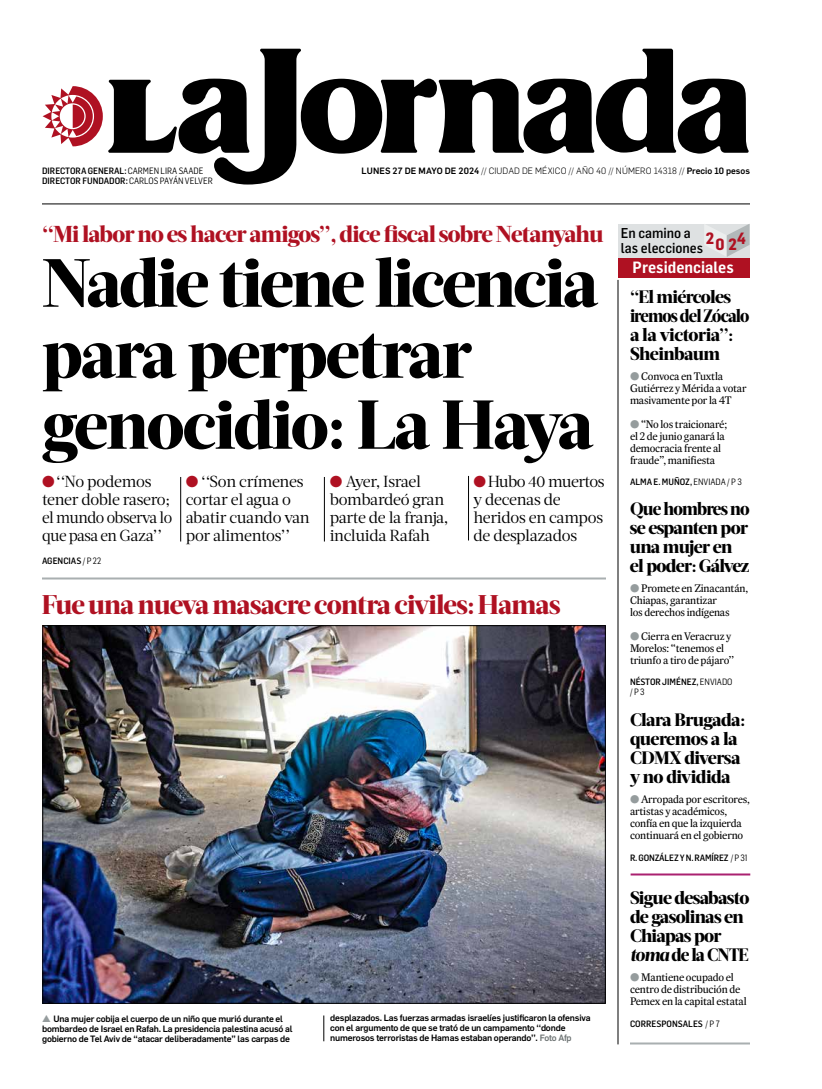
<style>
.page{position:relative;width:822px;height:1089px;background:#fff}
.page>*{position:absolute;margin:0;border:0;box-sizing:border-box;transform-origin:0 0}
.t1{font:800 68px/71px "Acta Headline";letter-spacing:-.04em;color:#000}
.t2{font:800 27px "Acta Headline";letter-spacing:-.03em;color:#af1122}
.t3{font:800 23px "Acta Headline";letter-spacing:-.035em;color:#af1122}
.t4{font:800 18px/19px "Acta Headline";letter-spacing:-.04em;color:#000}
.t5{font:800 18px/19px "Acta Headline";letter-spacing:-.04em;color:#000;scale:.95 1}
.t6{font:16px/18px "Acta Deck";letter-spacing:-.025em;color:#000}
.t7{font:600 16px "Flama Semicond";color:#fff}
.t8{font:700 16px "Flama Semicond";color:#af1122}
.t9{font:500 14px/15px "Flama Semicond";color:#000}
.t10{font:11px/12px "Expresso Tx";letter-spacing:-.02em;color:#000}
.t11{font:500 9px/10px "Flama";letter-spacing:-.02em;color:#000}
.t12{font:500 9px/10px "Flama Semicond";color:#000}
.t13{font:300 9px "Flama";letter-spacing:.01em;color:#000}
.s1{font-weight:400}
.s2{font-weight:500}
.s3{font-size:69px}
.s4{color:#af1122}
.s5{color:#959c9d}
.s6{color:#6d7373}
.s7{font-style:italic}
</style>
<div class="page">
<svg style="left:43px;top:49px;width:706px;height:136px"></svg>
<hr style="left:42px;top:204px;width:708px;height:1px;background:#000">
<hr style="left:618px;top:280px;width:1px;height:764px;background:#000">
<div style="left:618px;top:257px;width:131px;height:21px;background:#af1122"></div>
<div style="left:618px;top:224px;width:132px;height:34px;background:#dee1e2"></div>
<svg style="left:704px;top:224px;width:46px;height:33px"></svg>
<hr style="left:630px;top:1042px;width:120px;height:2px;background:#a9afb0">
<hr style="left:631px;top:874px;width:119px;height:2px;background:#aa2170">
<hr style="left:181px;top:477px;width:1px;height:65px;background:#000">
<hr style="left:324px;top:477px;width:1px;height:65px;background:#000">
<hr style="left:468px;top:476px;width:1px;height:64px;background:#000">
<img style="left:45px;top:627px;width:559px;height:374px">
<svg style="left:324px;top:1016px;width:1px;height:25px"></svg>
<hr style="left:42px;top:578px;width:564px;height:2px;background:#a9afb0">
<p class="t12" style="left:42px;top:166px;width:163px">DIRECTORA GENERAL: <span class="s1">CARMEN LIRA SAADE</span></p>
<p class="t13" style="left:362px;top:164px;width:390px"><span class="s2">lunes 27 de mayo de 2024</span> // CIUDAD DE MÉXICO // AÑO 40 // NÚM ERO 14318 // <span class="s2">Precio 10 pesos</span></p>
<p class="t12" style="left:42px;top:176px;width:172px">DIRECTOR FUNDADOR: <span class="s1">CARLOS PAYÁN VELVER</span></p>
<h3 class="t3" style="left:42px;top:220px;width:563px">‘‘Mi labor no es hacer amigos’’, dice fiscal sobre Netanyahu</h3>
<h1 class="t1" style="left:42px;top:248px;width:558px">Nadie tiene licencia para perpetrar genocidio<span class="s3">: La Haya</span></h1>
<h3 class="t6" style="left:42px;top:473px;width:132px"><span class="s4">●</span> ‘‘No podemos tener doble rasero; el mundo observa lo que pasa en Gaza’’</h3>
<h3 class="t6" style="left:186px;top:473px;width:125px"><span class="s4">●</span> ‘‘Son crímenes cortar el agua o abatir cuando van por alimentos’’</h3>
<h3 class="t6" style="left:330px;top:473px;width:120px"><span class="s4">●</span> Ayer, Israel bombardeó gran parte de la franja, incluida Rafah</h3>
<h3 class="t6" style="left:473px;top:473px;width:133px"><span class="s4">●</span> Hubo 40 muertos y decenas de heridos en campos de desplazados</h3>
<p class="t12" style="left:42px;top:555px;width:61px">AGENCIAS <span class="s1">/ P 22</span></p>
<h2 class="t2" style="left:42px;top:588px;width:520px">Fue una nueva masacre contra civiles: Hamas</h2>
<p class="t11" style="left:42px;top:1013px;width:252px"><span class="s5">▲</span> Una mujer cobija el cuerpo de un niño que murió durante el bombardeo de Israel en Rafah. La presidencia palestina acusó al gobierno de Tel Aviv de ‘‘atacar deliberadamente’’ las carpas de</p>
<p class="t11" style="left:330px;top:1013px;width:262px">desplazados. Las fuerzas armadas israelíes justificaron la ofensiva con el argumento de que se trató de un campamento ‘‘donde numerosos terroristas de Hamas estaban operando’’. <span class="s6">Foto Afp</span></p>
<p class="t9" style="left:621px;top:225px;width:84px">EN CAMINO A<br>LAS ELECCIONES</p>
<h3 class="t8" style="left:706px;top:228px;width:10px">2</h3>
<h3 class="t8" style="left:737px;top:228px;width:11px">4</h3>
<h3 class="t8" style="left:716px;top:234px;width:23px">02</h3>
<h3 class="t7" style="left:633px;top:257px;width:103px">Presidenciales</h3>
<h3 class="t4" style="left:630px;top:287px;width:121px">‘‘El miércoles iremos del Zócalo a la victoria’’:<br>Sheinbaum</h3>
<p class="t10" style="left:630px;top:370px;width:118px"><span class="s5">●</span> Convoca en Tuxtla<br>Gutiérrez y Mérida a votar masivamente por la 4T</p>
<p class="t10" style="left:630px;top:418px;width:99px"><span class="s5">●</span> ‘‘No los traicionaré; el 2 de junio ganará la democracia frente al fraude’’, manifiesta</p>
<p class="t12" style="left:630px;top:476px;width:113px">ALMA E. MUÑOZ, <span class="s1">ENVIADA / P 3</span></p>
<h3 class="t5" style="left:630px;top:499px;width:128px">Que hombres no se espanten por una mujer en el poder: Gálvez</h3>
<p class="t10" style="left:630px;top:582px;width:120px"><span class="s5">●</span> Promete en Zinacantán,<br>Chiapas, garantizar<br>los derechos indígenas</p>
<p class="t10" style="left:630px;top:630px;width:106px"><span class="s5">●</span> Cierra en Veracruz y<br>Morelos: ‘‘tenemos el triunfo a tiro de pájaro’’</p>
<p class="t12" style="left:630px;top:676px;width:104px">NÉSTOR JIMÉNEZ, <span class="s1">ENVIADO / P 3</span></p>
<h3 class="t4" style="left:630px;top:710px;width:117px">Clara Brugada: queremos a la<br>CDMX diversa y no dividida</h3>
<p class="t10" style="left:630px;top:793px;width:121px"><span class="s5">●</span> Arropada por escritores, artistas y académicos, confía en que la izquierda continuará en el gobierno</p>
<p class="t12" style="left:630px;top:852px;width:119px">R. GONZÁLEZ Y N. RAMÍREZ <span class="s1">/ P 31</span></p>
<h3 class="t4" style="left:630px;top:888px;width:121px">Sigue desabasto de gasolinas en<br>Chiapas por <span class="s7">toma</span> de la CNTE</h3>
<p class="t10" style="left:630px;top:971px;width:118px"><span class="s5">●</span> Mantiene ocupado el centro de distribución de<br>Pemex en la capital estatal</p>
<p class="t12" style="left:630px;top:1018px;width:91px">CORRESPONSALES <span class="s1">/ P 7</span></p>
</div>
